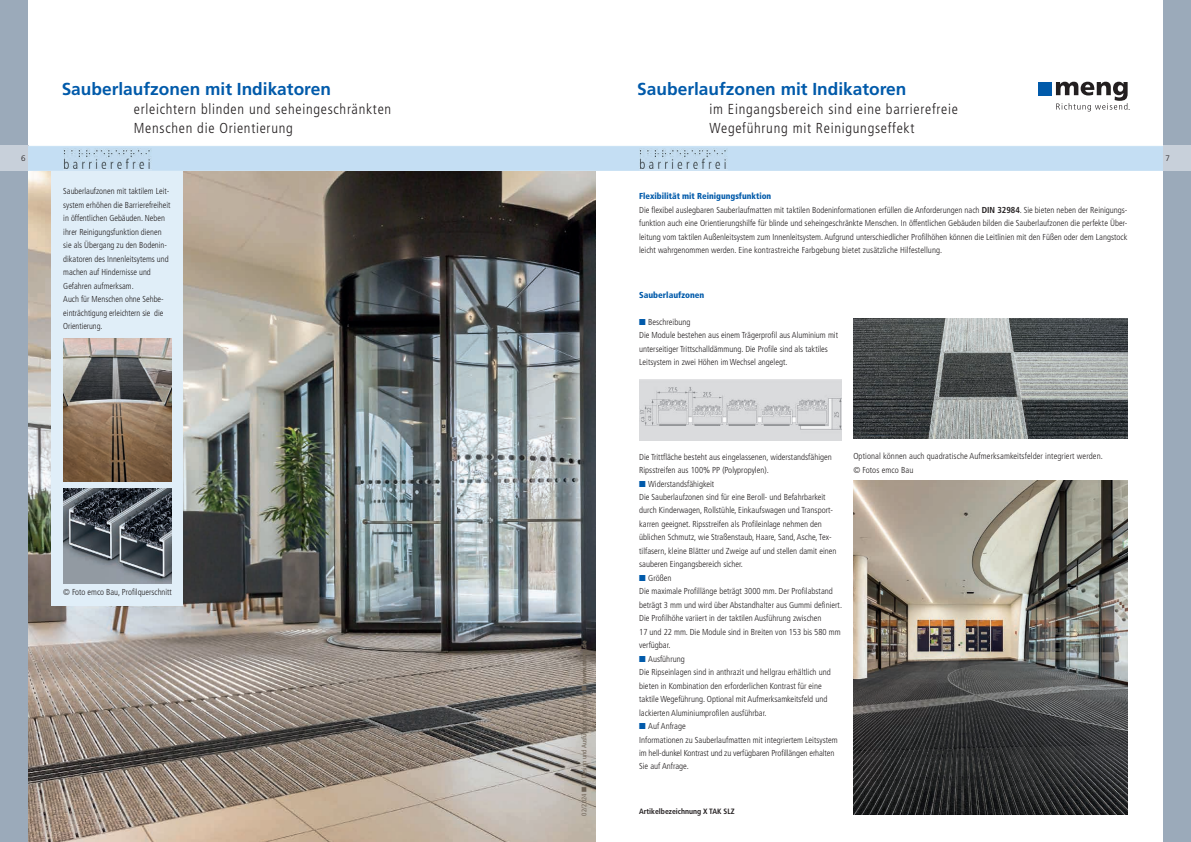
<style>
.page{position:relative;width:1191px;height:842px;background:#fff}
.page>*{position:absolute;margin:0;border:0;box-sizing:border-box;transform-origin:0 0}
.t1{font:700 17.3px "Frutiger LT Pro";color:#015aaa}
.t2{font:300 condensed 14.4px/19.2px "Frutiger LT Pro";letter-spacing:.05em;color:#231f20}
.t3{font:300 condensed 8.7px/13.5px "Frutiger LT Pro";color:#231f20}
.t4{font:900 condensed 8.7px "Frutiger LT Pro";color:#015aaa}
.t5{font:300 condensed 8.6px "Frutiger LT Pro";color:#231f20;scale:1.12 1}
.t6{font:300 8px "Frutiger LT Pro";color:#231f20}
.t7{font:700 condensed 7.7px "Frutiger LT Pro";color:#231f20}
.t8{font:condensed 6.7px "Frutiger LT Pro";color:#706558}
.s1{font-weight:900}
.s2{font-weight:900;color:#015aaa}
.s3{font-weight:700}
.s4{color:#015aaa}
</style>
<div class="page">
<div style="left:0;top:0;width:28px;height:842px;background:#9baaba"></div>
<div style="left:1162px;top:0;width:29px;height:842px;background:#9baaba"></div>
<div style="left:1162px;top:146px;width:29px;height:25px;background:#c8d0da"></div>
<div style="left:0;top:146px;width:28px;height:25px;background:#c8d0da"></div>
<img style="left:853px;top:480px;width:274px;height:334px">
<img style="left:28px;top:171px;width:567px;height:671px">
<div style="left:1038px;top:82px;width:13px;height:13px;background:#015aaa"></div>
<svg style="left:1056px;top:82px;width:71px;height:29px"></svg>
<div style="left:51px;top:171px;width:132px;height:434px;background:#e0eef8"></div>
<div style="left:28px;top:146px;width:1134px;height:24px;background:#c4def3"></div>
<hr style="left:28px;top:146px;width:1134px;height:1px;background:#cce3f5">
<hr style="left:28px;top:170px;width:1134px;height:1px;background:#cce3f5">
<img style="left:64px;top:149px;width:87px;height:20px">
<img style="left:639px;top:149px;width:88px;height:20px">
<img style="left:64px;top:489px;width:107px;height:94px">
<img style="left:853px;top:319px;width:274px;height:119px">
<img style="left:639px;top:380px;width:203px;height:60px">
<img style="left:64px;top:338px;width:107px;height:144px">
<p class="t1" style="left:62px;top:79px;width:271px">Sauberlaufzonen mit Indikatoren</p>
<p class="t2" style="left:134px;top:100px;width:259px">erleichtern blinden und seheingeschränkten<br>Menschen die Orientierung</p>
<p class="t1" style="left:637px;top:79px;width:271px">Sauberlaufzonen mit Indikatoren</p>
<p class="t2" style="left:709px;top:100px;width:250px">im Eingangsbereich sind eine barrierefreie<br>Wegeführung mit Reinigungseffekt</p>
<p class="t5" style="left:1128px;top:102px;width:4px">.</p>
<p class="t6" style="left:21px;top:154px;width:6px">6</p>
<p class="t6" style="left:1165px;top:154px;width:6px">7</p>
<p class="t3" style="left:63px;top:185px;width:109px">Sauberlaufzonen mit taktilem Leit&shy;system erhöhen die Barrierefreiheit in öffentlichen Gebäuden. Neben ihrer Reinigungsfunktion dienen sie als Übergang zu den Bodenin&shy;dikatoren des Innenleitsytems und machen auf Hindernisse und<br>Gefahren aufmerksam.<br>Auch für Menschen ohne Sehbe&shy;einträchtigung erleichtern sie die<br>Orientierung.</p>
<p class="t3" style="left:63px;top:585px;width:110px">© Foto emco Bau, Profilquerschnitt</p>
<p class="t8" style="left:580px;top:815px;width:177px;rotate:-90deg">02/2024 ■ © Design und Ausführung geschützt ■ <span class="s1">www.meng.de</span></p>
<p class="t3" style="left:639px;top:190px;width:490px"><span class="s2">Flexibilität mit Reinigungsfunktion<br></span>Die flexibel auslegbaren Sauberlaufmatten mit taktilen Bodeninformationen erfüllen die Anforderungen nach <span class="s3">DIN 32984</span>. Sie bieten neben der Reinigungs&shy;funktion auch eine Orientierungshilfe für blinde und seheingeschränkte Menschen. In öffentlichen Gebäuden bilden die Sauberlaufzonen die perfekte Über&shy;leitung vom taktilen Außenleitsystem zum Innenleitsystem. Aufgrund unterschiedlicher Profilhöhen können die Leitlinien mit den Füßen oder dem Langstock leicht wahrgenommen werden. Eine kontrastreiche Farbgebung bietet zusätzliche Hilfestellung.</p>
<p class="t4" style="left:639px;top:290px;width:67px">Sauberlaufzonen</p>
<p class="t3" style="left:639px;top:315px;width:200px"><span class="s4">■</span> Beschreibung<br>Die Module bestehen aus einem Trägerprofil aus Aluminium mit unterseitiger Trittschalldämmung. Die Profile sind als taktiles Leitsystem in zwei Höhen im Wechsel angelegt.</p>
<p class="t3" style="left:639px;top:450px;width:194px">Die Trittfläche besteht aus eingelassenen, widerstandsfähigen<br>Ripsstreifen aus 100% PP (Polypropylen).</p>
<p class="t3" style="left:639px;top:477px;width:199px"><span class="s4">■</span> Widerstandsfähigkeit<br>Die Sauberlaufzonen sind für eine Beroll- und Befahrbarkeit durch Kinderwagen, Rollstühle, Einkaufswagen und Transport&shy;karren geeignet. Ripsstreifen als Profileinlage nehmen den üblichen Schmutz, wie Straßenstaub, Haare, Sand, Asche, Tex&shy;tilfasern, kleine Blätter und Zweige auf und stellen damit einen sauberen Eingangsbereich sicher.</p>
<p class="t3" style="left:639px;top:571px;width:204px"><span class="s4">■</span> Größen<br>Die maximale Profillänge beträgt 3000 mm. Der Profilabstand beträgt 3 mm und wird über Abstandhalter aus Gummi definiert.<br>Die Profilhöhe variiert in der taktilen Ausführung zwischen<br>17 und 22 mm. Die Module sind in Breiten von 153 bis 580 mm verfügbar.</p>
<p class="t3" style="left:639px;top:652px;width:193px"><span class="s4">■</span> Ausführung<br>Die Ripseinlagen sind in anthrazit und hellgrau erhältlich und bieten in Kombination den erforderlichen Kontrast für eine taktile Wegeführung. Optional mit Aufmerksamkeitsfeld und lackierten Aluminiumprofilen ausführbar.</p>
<p class="t3" style="left:639px;top:719px;width:200px"><span class="s4">■</span> Auf Anfrage<br>Informationen zu Sauberlaufmatten mit integriertem Leitsystem im hell-dunkel Kontrast und zu verfügbaren Profillängen erhalten Sie auf Anfrage.</p>
<p class="t7" style="left:639px;top:806px;width:97px">Artikelbezeichnung X TAK SLZ</p>
<p class="t3" style="left:853px;top:450px;width:251px">Optional können auch quadratische Aufmerksamkeitsfelder integriert werden. © Fotos emco Bau</p>
</div>
